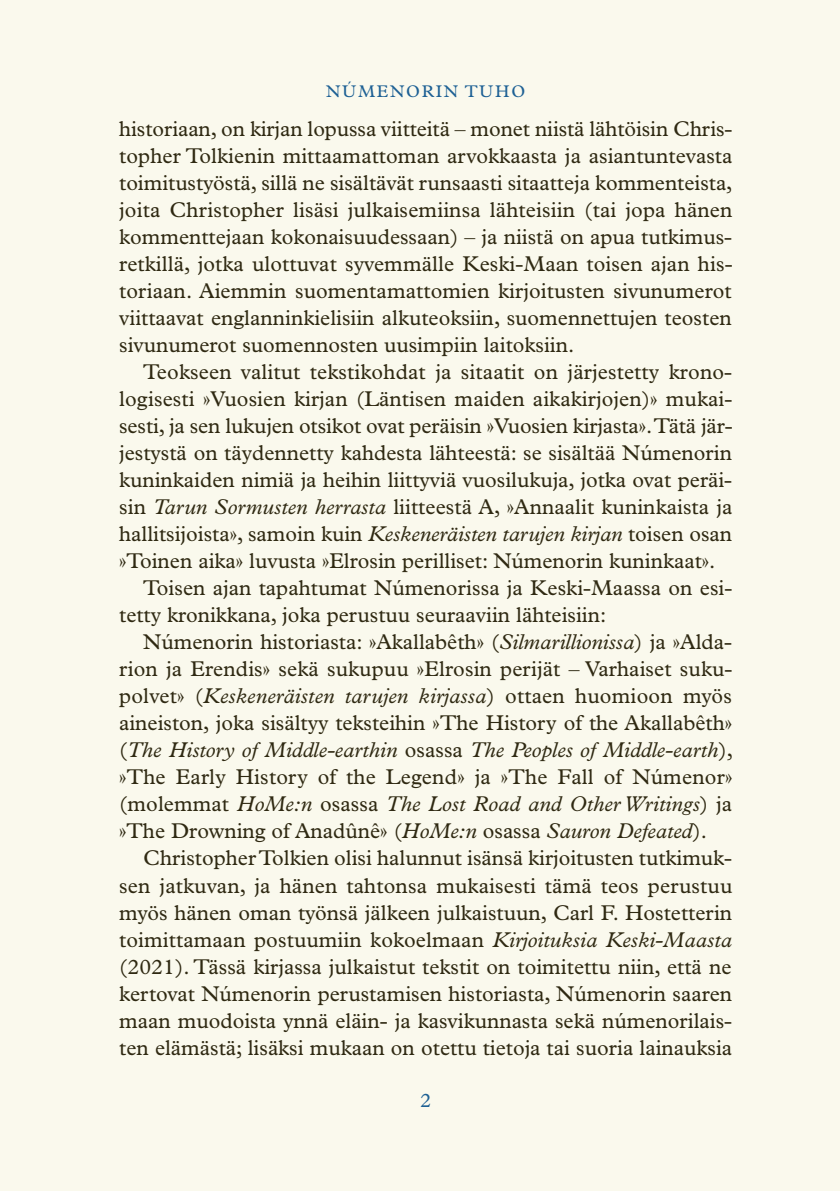
<style>
.page{position:relative;width:840px;height:1191px;background:#fff}
.page>*{position:absolute;margin:0;border:0;box-sizing:border-box;transform-origin:0 0}
.t1{font:21.6px/27px "Plantin MT Pro";color:#2f2912;text-align:justify}
.t2{font:italic 21.6px "Plantin MT Pro";letter-spacing:.005em;color:#2f2912}
.t3{font:20px "Plantin MT Pro";color:#1d6094}
.t4{font:17px "Plantin MT Pro";letter-spacing:.1em;color:#1d6094}
.s1{font-style:italic}
.s2{font-style:normal}
</style>
<div class="page">
<div style="left:0;top:0;width:839px;height:1191px;background:#faf9ed"></div>
<p class="t4" style="left:326px;top:81px;width:200px">NÚMENORIN TUHO</p>
<p class="t1" style="left:119px;top:115px;width:614px">historiaan, on kirjan lopussa viitteitä – monet niistä lähtöisin Chris&shy;topher Tolkienin mittaamattoman arvokkaasta ja asiantuntevasta toimitustyöstä, sillä ne sisältävät runsaasti sitaatteja kommenteista, joita Christopher lisäsi julkaisemiinsa lähteisiin (tai jopa hänen kommenttejaan kokonaisuudessaan) – ja niistä on apua tutkimus&shy;retkillä, jotka ulottuvat syvemmälle Keski-Maan toisen ajan his&shy;toriaan. Aiemmin suomentamattomien kirjoitusten sivunumerot viittaavat englanninkielisiin alkuteoksiin, suomennettujen teosten sivunumerot suomennosten uusimpiin laitoksiin.</p>
<p class="t1" style="left:143px;top:358px;width:589px">Teokseen valitut tekstikohdat ja sitaatit on järjestetty krono-</p>
<p class="t1" style="left:119px;top:385px;width:614px">logisesti »Vuosien kirjan (Läntisen maiden aikakirjojen)» mukai-</p>
<p class="t1" style="left:119px;top:412px;width:614px">sesti, ja sen lukujen otsikot ovat peräisin »Vuosien kirjasta». Tätä jär-</p>
<p class="t1" style="left:119px;top:439px;width:614px">jestystä on täydennetty kahdesta lähteestä: se sisältää Númenorin</p>
<p class="t1" style="left:119px;top:466px;width:614px">kuninkaiden nimiä ja heihin liittyviä vuosilukuja, jotka ovat peräi-</p>
<p class="t1" style="left:119px;top:493px;width:614px">sin <span class="s1">Tarun Sormusten herrasta</span> liitteestä A, »Annaalit kuninkaista ja</p>
<p class="t1" style="left:119px;top:520px;width:614px">hallitsijoista», samoin kuin <span class="s1">Keskeneräisten tarujen kirjan</span> toisen osan</p>
<p class="t1" style="left:119px;top:547px;width:597px">»Toinen aika» luvusta »Elrosin perilliset: Númenorin kuninkaat».</p>
<p class="t1" style="left:143px;top:574px;width:590px">Toisen ajan tapahtumat Númenorissa ja Keski-Maassa on esi-</p>
<p class="t1" style="left:119px;top:601px;width:488px">tetty kronikkana, joka perustuu seuraaviin lähteisiin:</p>
<p class="t1" style="left:143px;top:629px;width:590px">Númenorin historiasta: »Akallabêth» (<span class="s1">Silmarillionissa</span>) ja »Alda-</p>
<p class="t1" style="left:119px;top:656px;width:613px">rion ja Erendis» sekä sukupuu »Elrosin perijät – Varhaiset suku-</p>
<p class="t2" style="left:119px;top:683px;width:614px"><span class="s2">polvet» (</span>Keskeneräisten tarujen kirjassa<span class="s2">) ottaen huomioon myös</span></p>
<p class="t1" style="left:119px;top:710px;width:614px">aineiston, joka sisältyy teksteihin »The History of the Akallabêth»</p>
<p class="t2" style="left:119px;top:737px;width:615px"><span class="s2">(</span>The History of Middle-earthin <span class="s2">osassa</span> The Peoples of Middle-earth<span class="s2">),</span></p>
<p class="t1" style="left:119px;top:764px;width:614px">»The Early History of the Legend» ja »The Fall of Númenor»</p>
<p class="t2" style="left:119px;top:791px;width:614px"><span class="s2">(molemmat</span> HoMe:n <span class="s2">osassa</span> The Lost Road and Other Writings<span class="s2">) ja</span></p>
<p class="t1" style="left:119px;top:818px;width:589px">»The Drowning of Anadûnê» (<span class="s1">HoMe:n</span> osassa <span class="s1">Sauron Defeated</span>).</p>
<p class="t1" style="left:143px;top:845px;width:590px">Christopher Tolkien olisi halunnut isänsä kirjoitusten tutkimuk-</p>
<p class="t1" style="left:119px;top:872px;width:614px">sen jatkuvan, ja hänen tahtonsa mukaisesti tämä teos perustuu</p>
<p class="t1" style="left:119px;top:899px;width:614px">myös hänen oman työnsä jälkeen julkaistuun, Carl F. Hostetterin</p>
<p class="t1" style="left:119px;top:926px;width:614px">toimittamaan postuumiin kokoelmaan <span class="s1">Kirjoituksia Keski-Maasta</span></p>
<p class="t1" style="left:119px;top:953px;width:613px">(2021). Tässä kirjassa julkaistut tekstit on toimitettu niin, että ne</p>
<p class="t1" style="left:119px;top:980px;width:614px">kertovat Númenorin perustamisen historiasta, Númenorin saaren</p>
<p class="t1" style="left:119px;top:1007px;width:614px">maan muodoista ynnä eläin- ja kasvikunnasta sekä númenorilais-</p>
<p class="t1" style="left:119px;top:1034px;width:614px">ten elämästä; lisäksi mukaan on otettu tietoja tai suoria lainauksia</p>
<p class="t3" style="left:420px;top:1088px;width:13px">2</p>
</div>
